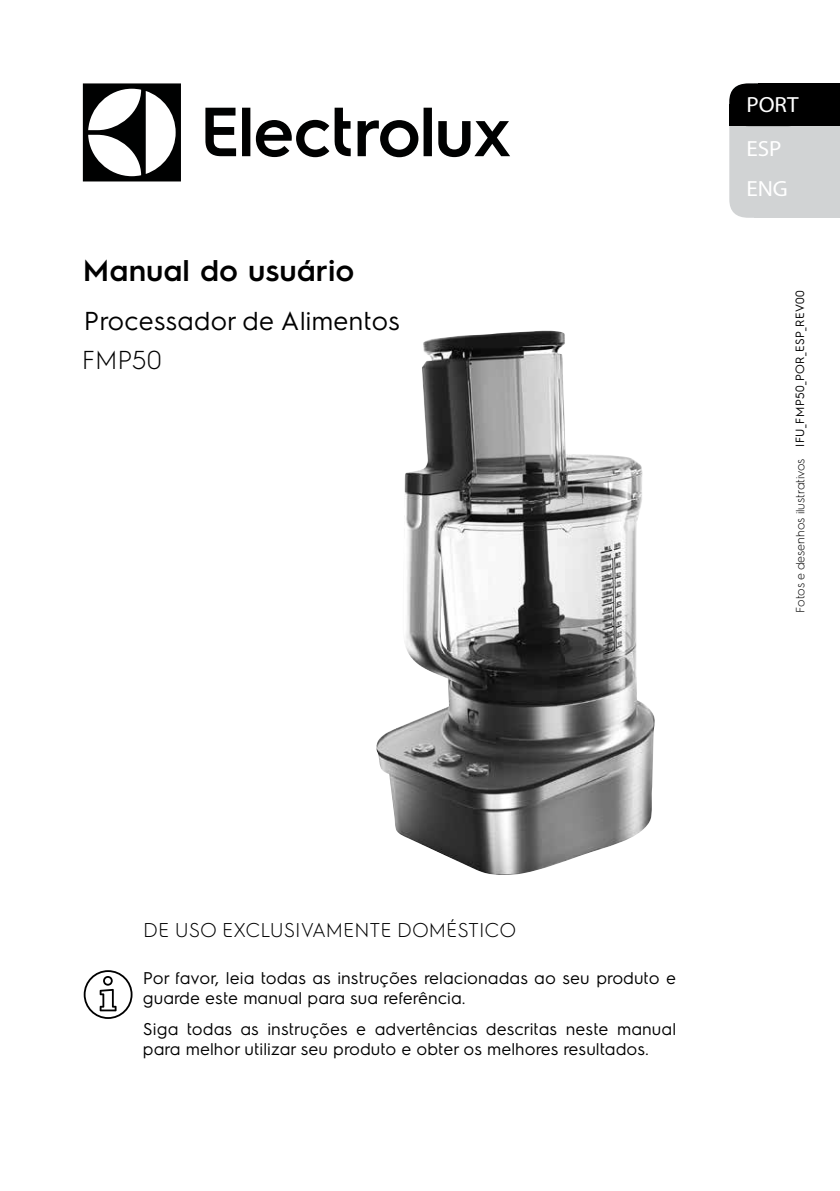
<style>
.page{position:relative;width:840px;height:1191px;background:#fff}
.page>*{position:absolute;margin:0;border:0;box-sizing:border-box;transform-origin:0 0}
.t1{font:600 30px "Electrolux Sans";color:#000}
.t2{font:26px "Electrolux Sans";color:#000}
.t3{font:300 26px "Electrolux Sans";color:#000}
.t4{font:22px/40.4px "Myriad Pro";color:#fff;scale:1.05 1}
.t5{font:300 20px "Electrolux Sans";color:#000}
.t6{font:17px/20px "Electrolux Sans";color:#000}
.t7{font:300 12px "Electrolux Sans";color:#000}
.s1{font-weight:400}
</style>
<div class="page">
<svg style="left:83px;top:83px;width:98px;height:98px"></svg>
<svg style="left:205px;top:108px;width:31px;height:48px"></svg>
<svg style="left:242px;top:108px;width:8px;height:48px"></svg>
<svg style="left:256px;top:108px;width:94px;height:49px"></svg>
<svg style="left:357px;top:108px;width:74px;height:49px"></svg>
<svg style="left:438px;top:121px;width:72px;height:36px"></svg>
<svg style="left:84px;top:970px;width:48px;height:49px"></svg>
<div style="left:753px;top:83px;width:72px;height:135px;background:#d1d3d4"></div>
<svg style="left:729px;top:83px;width:61px;height:135px"></svg>
<div style="left:757px;top:83px;width:68px;height:43px;background:#000"></div>
<div style="left:729px;top:104px;width:96px;height:22px;background:#000"></div>
<div style="left:823px;top:83px;width:16px;height:43px;background:#000"></div>
<div style="left:813px;top:126px;width:26px;height:92px;background:#d1d3d4"></div>
<img style="left:376px;top:331px;width:279px;height:544px">
<h1 class="t1" style="left:83px;top:250px;width:273px">Manual do usuário</h1>
<h2 class="t2" style="left:84px;top:303px;width:317px">Processador de Alimentos</h2>
<h2 class="t3" style="left:82px;top:342px;width:81px">FMP50</h2>
<p class="t4" style="left:746px;top:84px;width:51px">PORT</p>
<p class="t4" style="left:746px;top:128px;width:41px">ESP<br>ENG</p>
<p class="t7" style="left:791px;top:613px;width:324px;rotate:-90deg">Fotos e desenhos ilustrativos <span class="s1">IFU_FMP50_POR_ESP_REV00</span></p>
<p class="t5" style="left:143px;top:916px;width:374px">DE USO EXCLUSIVAMENTE DOMÉSTICO</p>
<p class="t6" style="left:143px;top:966px;width:534px">Por favor, leia todas as instruções relacionadas ao seu produto e guarde este manual para sua referência.</p>
<p class="t6" style="left:143px;top:1018px;width:534px">Siga todas as instruções e advertências descritas neste manual para melhor utilizar seu produto e obter os melhores resultados.</p>
</div>
